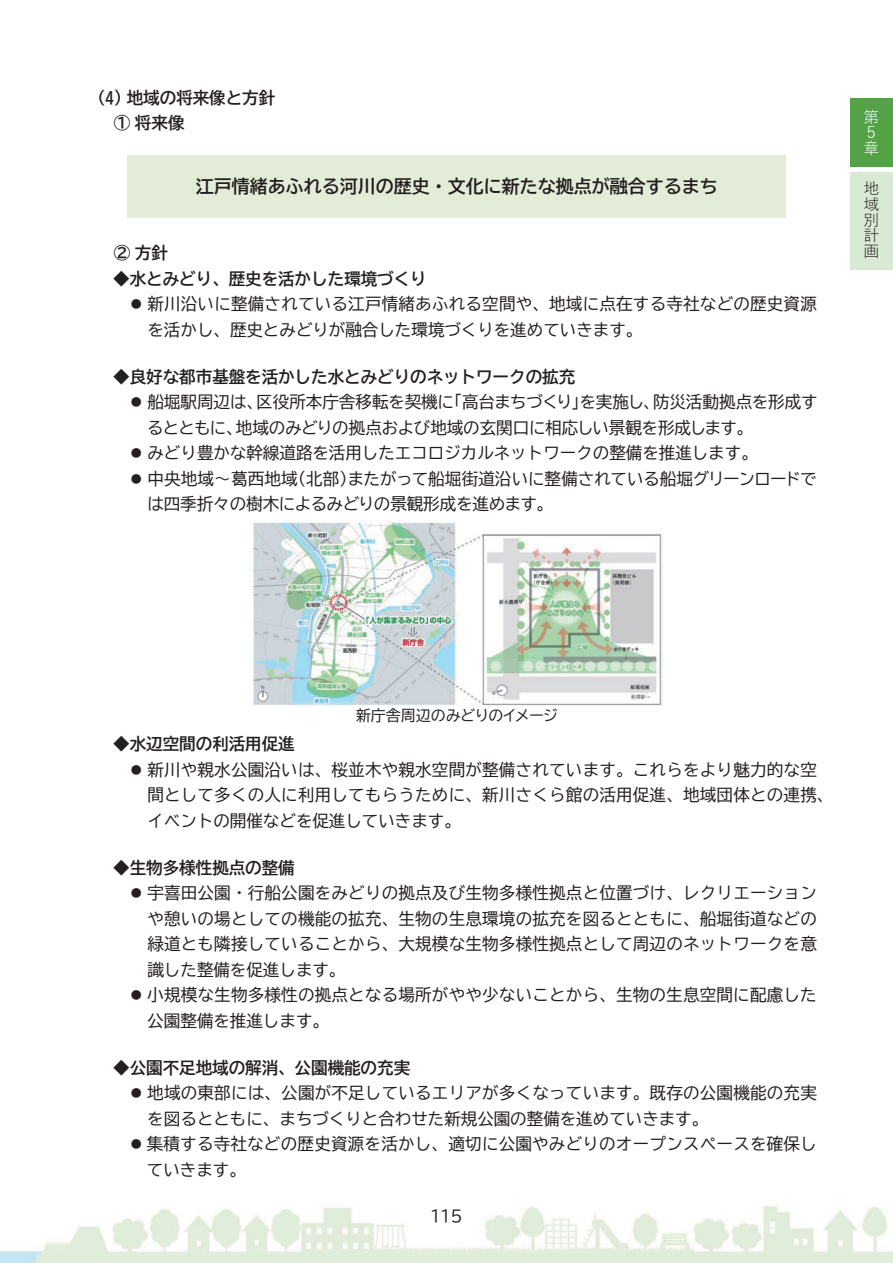
<style>
.page{position:relative;width:893px;height:1263px;background:#fff}
.page>*{position:absolute;margin:0;border:0;box-sizing:border-box;transform-origin:0 0}
.t1{font:18px "BIZ UD Gothic Bold";color:#231f20}
.t2{font:16.5px/25.5px "BIZ UD Gothic";letter-spacing:.01em;color:#231f20}
.t3{font:16.5px/25.5px "BIZ UDP Gothic";color:#231f20}
.t4{font:16.5px/25px "BIZ UD Gothic Bold";color:#231f20}
.t5{font:15.9px/15.8px "Yu Gothic";color:#231f20;text-align:justify}
.t6{font:15.9px/15.9px "Yu Gothic";color:#fff;text-align:justify}
.t7{font:15.9px "BIZ UDP Gothic";color:#231f20}
.t8{font:15px "BIZ UDP Gothic";color:#231f20}
</style>
<div class="page">
<div style="left:128px;top:155px;width:658px;height:62px;background:#e2ecd7"></div>
<img style="left:251px;top:521px;width:411px;height:184px">
<img style="left:0;top:1206px;width:893px;height:57px">
<div style="left:850px;top:98px;width:43px;height:68px;background:#53a246"></div>
<div style="left:850px;top:172px;width:43px;height:98px;background:#d9ead4"></div>
<p class="t4" style="left:114px;top:85px;width:163px;text-indent:-17px">(4) 地域の将来像と方針<br>① 将来像</p>
<p class="t1" style="left:196px;top:177px;width:523px">江戸情緒あふれる河川の歴史・文化に新たな拠点が融合するまち</p>
<p class="t4" style="left:114px;top:240px;width:56px">② 方針</p>
<p class="t4" style="left:113px;top:266px;width:315px">◆水とみどり、歴史を活かした環境づくり</p>
<p class="t2" style="left:147px;top:291px;width:671px;text-indent:-17px">● 新川沿いに整備されている江戸情緒あふれる空間や、地域に点在する寺社などの歴史資源を活かし、歴史とみどりが融合した環境づくりを進めていきます。</p>
<p class="t4" style="left:113px;top:364px;width:464px">◆良好な都市基盤を活かした水とみどりのネットワークの拡充</p>
<p class="t3" style="left:147px;top:389px;width:671px;text-indent:-17px">● 船堀駅周辺は、区役所本庁舎移転を契機に「高台まちづくり」を実施し、防災活動拠点を形成するとともに、地域のみどりの拠点および地域の玄関口に相応しい景観を形成します。</p>
<p class="t2" style="left:130px;top:440px;width:629px">● みどり豊かな幹線道路を活用したエコロジカルネットワークの整備を推進します。</p>
<p class="t3" style="left:147px;top:466px;width:671px;text-indent:-17px">● 中央地域～葛西地域（北部）またがって船堀街道沿いに整備されている船堀グリーンロードでは四季折々の樹木によるみどりの景観形成を進めます。</p>
<p class="t6" style="left:864px;top:107px;width:16px;text-align:left">第<br>５章</p>
<p class="t5" style="left:864px;top:178px;width:17px">地域別計画</p>
<p class="t6" style="left:860px;top:108px;width:17px">第５章</p>
<p class="t5" style="left:861px;top:179px;width:17px">地域別計画</p>
<p class="t8" style="left:356px;top:708px;width:203px">新庁舎周辺のみどりのイメージ</p>
<p class="t4" style="left:113px;top:731px;width:183px">◆水辺空間の利活用促進</p>
<p class="t2" style="left:147px;top:757px;width:688px;text-indent:-17px">● 新川や親水公園沿いは、桜並木や親水空間が整備されています。これらをより魅力的な空間として多くの人に利用してもらうために、新川さくら館の活用促進、地域団体との連携、イベントの開催などを促進していきます。</p>
<p class="t4" style="left:113px;top:855px;width:183px">◆生物多様性拠点の整備</p>
<p class="t2" style="left:147px;top:880px;width:671px;text-align:justify;text-indent:-17px">● 宇喜田公園・行船公園をみどりの拠点及び生物多様性拠点と位置づけ、レクリエーションや憩いの場としての機能の拡充、生物の生息環境の拡充を図るとともに、船堀街道などの緑道とも隣接していることから、大規模な生物多様性拠点として周辺のネットワークを意識した整備を促進します。</p>
<p class="t2" style="left:147px;top:982px;width:671px;text-indent:-17px">● 小規模な生物多様性の拠点となる場所がやや少ないことから、生物の生息空間に配慮した公園整備を推進します。</p>
<p class="t4" style="left:113px;top:1055px;width:299px">◆公園不足地域の解消、公園機能の充実</p>
<p class="t2" style="left:147px;top:1080px;width:671px;text-indent:-17px">● 地域の東部には、公園が不足しているエリアが多くなっています。既存の公園機能の充実を図るとともに、まちづくりと合わせた新規公園の整備を進めていきます。</p>
<p class="t2" style="left:147px;top:1131px;width:672px;text-indent:-17px">● 集積する寺社などの歴史資源を活かし、適切に公園やみどりのオープンスペースを確保していきます。</p>
<p class="t7" style="left:430px;top:1208px;width:34px">115</p>
</div>
